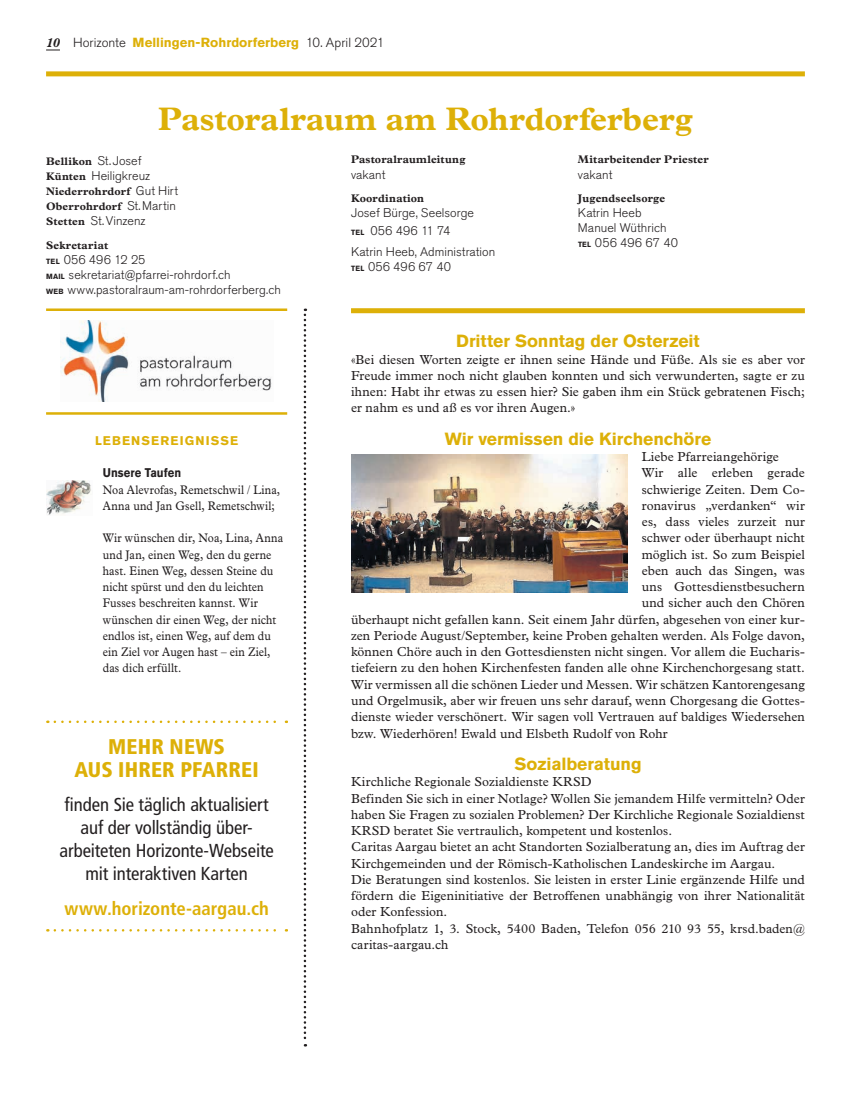
<style>
.page{position:relative;width:851px;height:1099px;background:#fff}
.page>*{position:absolute;margin:0;border:0;box-sizing:border-box;transform-origin:0 0}
.t1{font:700 32.5px "Plantin MT Pro";color:#ddb008}
.t2{font:900 condensed 21.25px/23.8px "Frutiger LT Std";letter-spacing:.01em;color:#ddb008;text-align:center}
.t3{font:condensed 18.75px/23.1px "Frutiger LT Std";letter-spacing:-.005em;color:#231f20;text-align:center}
.t4{font:700 condensed 18.75px "Frutiger LT Std";color:#ddb008}
.t5{font:700 17.5px "Akzidenz Grotesk Pro";letter-spacing:-.005em;color:#ddb008}
.t6{font:13.12px/16.2px "Plantin Std";letter-spacing:.01em;color:#231f20;text-align:justify}
.t7{font:700 13.12px "Akzidenz Grotesk Pro";letter-spacing:.005em;color:#ddb008}
.t8{font:12.5px/16.2px "Plantin Std";letter-spacing:.01em;color:#231f20;scale:.9 1}
.t9{font:300 12.5px/15px "Akzidenz Grotesk Pro";letter-spacing:.005em;color:#231f20}
.t10{font:700 12.5px "Akzidenz Grotesk Pro";letter-spacing:.09em;color:#ddb008}
.t11{font:700 12.5px "Akzidenz Grotesk Pro";letter-spacing:.005em;color:#231f20;scale:.9 1}
.t12{font:700 11px "Plantin MT Pro";letter-spacing:.015em;color:#231f20}
.t13{font:700 11px/15px "Plantin Std";letter-spacing:.015em;color:#231f20}
.s1{font-family:"Plantin Std";font-style:italic;color:#231f20}
.s2{font-weight:300;color:#231f20}
.s3{font-family:"Akzidenz Grotesk Pro";font-weight:300;font-size:12.5px}
.s4{font-family:"Plantin Std";font-weight:700;font-size:11px}
.s5{font-weight:700;font-size:7.5px}
</style>
<div class="page">
<svg style="left:46px;top:50px;width:14px;height:1px"></svg>
<svg style="left:303px;top:308px;width:3px;height:738px"></svg>
<img style="left:351px;top:454px;width:276px;height:138px">
<div style="left:351px;top:308px;width:453px;height:5px;background:#ddb008"></div>
<hr style="left:46px;top:412px;width:241px;height:2px;background:#ddb008">
<img style="left:46px;top:480px;width:45px;height:35px">
<div style="left:46px;top:71px;width:758px;height:5px;background:#ddb008"></div>
<hr style="left:46px;top:308px;width:241px;height:3px;background:#ddb008">
<img style="left:60px;top:320px;width:212px;height:82px">
<svg style="left:55px;top:720px;width:232px;height:3px"></svg>
<svg style="left:55px;top:929px;width:232px;height:2px"></svg>
<p class="t7" style="left:46px;top:34px;width:340px"><span class="s1">10</span> <span class="s2">Horizonte</span> Mellingen-Rohrdorferberg <span class="s2">10. April 2021</span></p>
<h1 class="t1" style="left:158px;top:99px;width:536px">Pastoralraum am Rohrdorferberg</h1>
<p class="t13" style="left:46px;top:154px;width:97px">Bellikon <span class="s3">St. Josef</span></p>
<p class="t9" style="left:46px;top:168px;width:106px"><span class="s4">Künten</span> Heiligkreuz</p>
<p class="t13" style="left:46px;top:184px;width:133px">Niederrohrdorf <span class="s3">Gut Hirt<br></span>Oberrohrdorf <span class="s3">St.Martin</span></p>
<p class="t9" style="left:46px;top:213px;width:101px"><span class="s4">Stetten</span> St.Vinzenz</p>
<p class="t12" style="left:46px;top:239px;width:64px">Sekretariat</p>
<p class="t9" style="left:46px;top:252px;width:236px"><span class="s5">TEL</span> 056 496 12 25<br><span class="s5">MAIL</span> sekretariat@pfarrei-rohrdorf.ch<br><span class="s5">WEB</span> www.pastoralraum-am-rohrdorferberg.ch</p>
<p class="t10" style="left:95px;top:432px;width:145px">LEBENSEREIGNISSE</p>
<p class="t11" style="left:103px;top:465px;width:89px">Unsere Taufen</p>
<p class="t8" style="left:103px;top:481px;width:199px">Noa Alevrofas, Remetschwil / Lina,<br>Anna und Jan Gsell, Remetschwil;</p>
<p class="t8" style="left:103px;top:530px;width:202px">Wir wünschen dir, Noa, Lina, Anna und Jan, einen Weg, den du gerne hast. Einen Weg, dessen Steine du nicht spürst und den du leichten<br>Fusses beschreiten kannst. Wir wünschen dir einen Weg, der nicht endlos ist, einen Weg, auf dem du ein Ziel vor Augen hast – ein Ziel, das dich erfüllt.</p>
<h2 class="t2" style="left:74px;top:734px;width:186px">MEHR NEWS<br>AUS IHRER PFARREI</h2>
<h3 class="t3" style="left:59px;top:793px;width:216px">finden Sie täglich aktualisiert auf der vollständig über&shy;arbeiteten Horizonte-Webseite mit interaktiven Karten</h3>
<h3 class="t4" style="left:64px;top:897px;width:206px">www.horizonte-aargau.ch</h3>
<p class="t12" style="left:351px;top:153px;width:116px">Pastoralraumleitung</p>
<p class="t9" style="left:351px;top:167px;width:36px">vakant</p>
<p class="t12" style="left:351px;top:192px;width:75px">Koordination</p>
<p class="t9" style="left:351px;top:204px;width:125px;line-height:18px">Josef Bürge, Seelsorge<br><span class="s5">TEL</span> 056 496 11 74</p>
<p class="t9" style="left:351px;top:244px;width:146px">Katrin Heeb, Administration<br><span class="s5">TEL</span> 056 496 67 40</p>
<p class="t12" style="left:578px;top:153px;width:132px">Mitarbeitender Priester</p>
<p class="t9" style="left:578px;top:167px;width:36px">vakant</p>
<p class="t12" style="left:578px;top:192px;width:89px">Jugendseelsorge</p>
<p class="t9" style="left:578px;top:205px;width:102px">Katrin Heeb<br>Manuel Wüthrich<br><span class="s5">TEL</span> 056 496 67 40</p>
<h3 class="t5" style="left:456px;top:330px;width:245px">Dritter Sonntag der Osterzeit</h3>
<p class="t6" style="left:351px;top:351px;width:455px">«Bei diesen Worten zeigte er ihnen seine Hände und Füße. Als sie es aber vor Freude immer noch nicht glauben konnten und sich verwunderten, sagte er zu ihnen: Habt ihr etwas zu essen hier? Sie gaben ihm ein Stück gebratenen Fisch; er nahm es und aß es vor ihren Augen.»</p>
<h3 class="t5" style="left:444px;top:427px;width:268px">Wir vermissen die Kirchenchöre</h3>
<p class="t6" style="left:641px;top:448px;width:139px">Liebe Pfarreiangehörige</p>
<p class="t6" style="left:641px;top:465px;width:164px">Wir alle erleben gerade</p>
<p class="t6" style="left:641px;top:481px;width:164px">schwierige Zeiten. Dem Co-</p>
<p class="t6" style="left:641px;top:497px;width:164px">ronavirus „verdanken“ wir</p>
<p class="t6" style="left:641px;top:513px;width:165px">es, dass vieles zurzeit nur</p>
<p class="t6" style="left:641px;top:530px;width:164px">schwer oder überhaupt nicht</p>
<p class="t6" style="left:641px;top:546px;width:164px">möglich ist. So zum Beispiel</p>
<p class="t6" style="left:641px;top:562px;width:165px">eben auch das Singen, was</p>
<p class="t6" style="left:641px;top:578px;width:164px">uns Gottesdienstbesuchern</p>
<p class="t6" style="left:641px;top:595px;width:165px">und sicher auch den Chören</p>
<p class="t6" style="left:351px;top:611px;width:455px">überhaupt nicht gefallen kann. Seit einem Jahr dürfen, abgesehen von einer kur-</p>
<p class="t6" style="left:351px;top:627px;width:455px">zen Periode August/September, keine Proben gehalten werden. Als Folge davon,</p>
<p class="t6" style="left:351px;top:643px;width:455px">können Chöre auch in den Gottesdiensten nicht singen. Vor allem die Eucharis-</p>
<p class="t6" style="left:351px;top:660px;width:455px">tiefeiern zu den hohen Kirchenfesten fanden alle ohne Kirchenchorgesang statt.</p>
<p class="t6" style="left:351px;top:676px;width:455px">Wir vermissen all die schönen Lieder und Messen. Wir schätzen Kantorengesang</p>
<p class="t6" style="left:351px;top:692px;width:455px">und Orgelmusik, aber wir freuen uns sehr darauf, wenn Chorgesang die Gottes-</p>
<p class="t6" style="left:351px;top:708px;width:455px">dienste wieder verschönert. Wir sagen voll Vertrauen auf baldiges Wiedersehen</p>
<p class="t6" style="left:351px;top:725px;width:318px">bzw. Wiederhören! Ewald und Elsbeth Rudolf von Rohr</p>
<h3 class="t5" style="left:514px;top:752px;width:129px">Sozialberatung</h3>
<p class="t6" style="left:351px;top:773px;width:455px;text-align:left">Kirchliche Regionale Sozialdienste KRSD<br>Befinden Sie sich in einer Notlage? Wollen Sie jemandem Hilfe vermitteln? Oder haben Sie Fragen zu sozialen Problemen? Der Kirchliche Regionale Sozialdienst KRSD beratet Sie vertraulich, kompetent und kostenlos.<br>Caritas Aargau bietet an acht Standorten Sozialberatung an, dies im Auftrag der Kirchgemeinden und der Römisch-Katholischen Landeskirche im Aargau.<br>Die Beratungen sind kostenlos. Sie leisten in erster Linie ergänzende Hilfe und fördern die Eigeninitiative der Betroffenen unabhängig von ihrer Nationalität oder Konfession.<br>Bahnhofplatz 1, 3. Stock, 5400 Baden, Telefon 056 210 93 55, krsd.baden@ caritas-aargau.ch</p>
</div>
